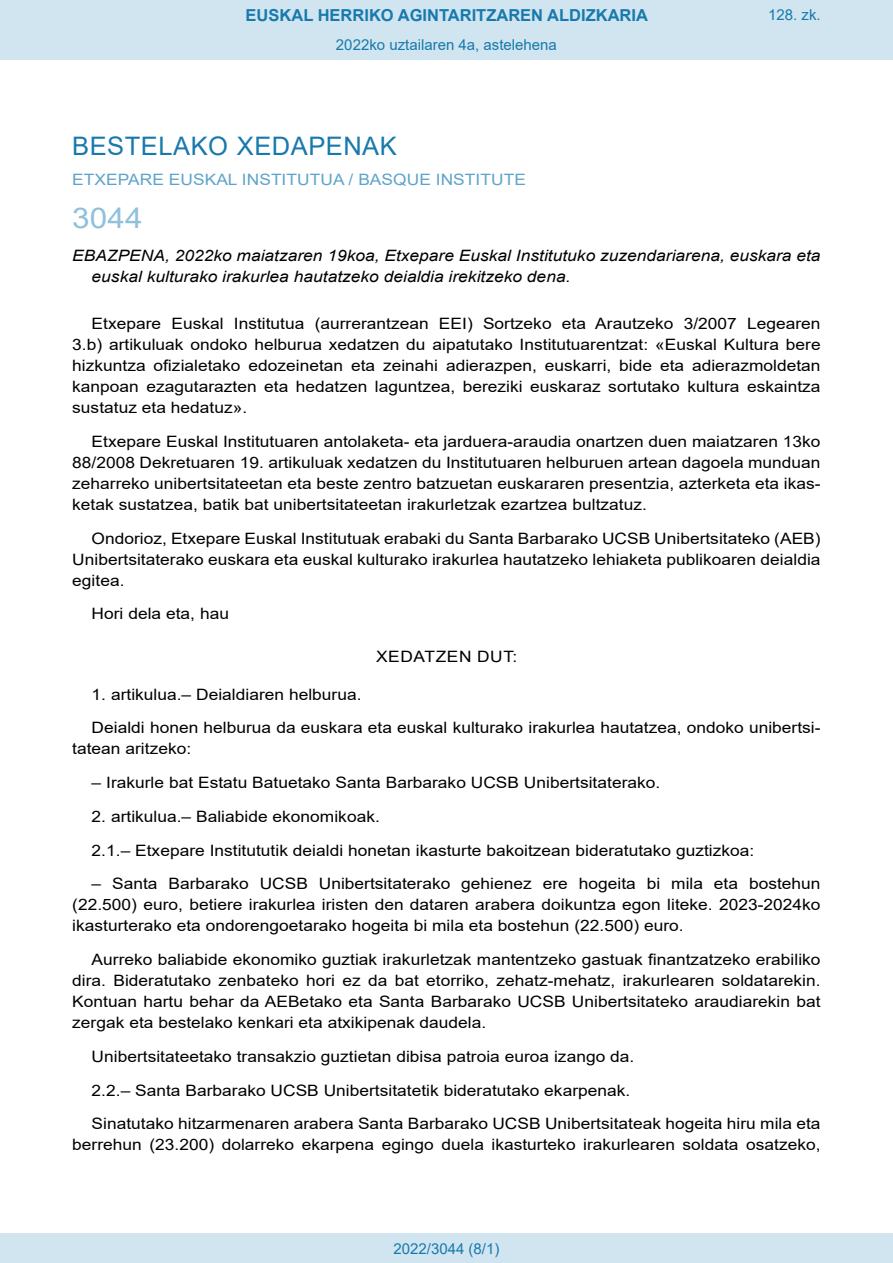
<style>
.page{position:relative;width:893px;height:1263px;background:#fff}
.page>*{position:absolute;margin:0;border:0;box-sizing:border-box;transform-origin:0 0}
.BOPVOrden{font:28.5px "Arial";color:#90c0db;scale:1.11 1}
.BOPVSeccion{font:25.5px "Arial";letter-spacing:.02em;color:#1879ad}
.t1{font:700 16.5px "Arial";color:#1879ad}
.BOPVDetalle{font:15.6px/21px "Arial";color:#000;text-align:justify;scale:1.11 1}
.BOPVTitulo{font:italic 15.6px/21px "Arial";color:#000;scale:1.11 1}
.BOPVOrganismo{font:15.6px "Arial";letter-spacing:.005em;color:#5ea4ca;scale:1.11 1}
.BOPVClave{font:15.6px "Arial";letter-spacing:.035em;color:#000;scale:1.11 1}
.Paginacion_Centro{font:15px "Arial";color:#1879ad}
</style>
<div class="page">
<div style="left:0;top:0;width:893px;height:60px;background:#d0e5f0"></div>
<div style="left:0;top:1233px;width:893px;height:30px;background:#d0e5f0"></div>
<p class="t1" style="left:246px;top:3px;width:404px">EUSKAL HERRIKO AGINTARITZAREN ALDIZKARIA</p>
<p class="Paginacion_Centro" style="left:336px;top:35px;width:222px">2022ko uztailaren 4a, astelehena</p>
<p class="Paginacion_Centro" style="left:768px;top:5px;width:54px">128. zk.</p>
<p class="BOPVSeccion" style="left:72px;top:128px;width:326px">BESTELAKO XEDAPENAK</p>
<p class="BOPVOrganismo" style="left:72px;top:169px;width:410px">ETXEPARE EUSKAL INSTITUTUA / BASQUE INSTITUTE</p>
<p class="BOPVOrden" style="left:72px;top:198px;width:65px">3044</p>
<p class="BOPVTitulo" style="left:92px;top:246px;width:658px;text-indent:-19px">EBAZPENA, 2022ko maiatzaren 19koa, Etxepare Euskal Institutuko zuzendariarena, euskara eta euskal kulturako irakurlea hautatzeko deialdia irekitzeko dena.</p>
<p class="BOPVDetalle" style="left:72px;top:313px;width:676px;text-indent:19px">Etxepare Euskal Institutua (aurrerantzean EEI) Sortzeko eta Arautzeko 3/2007 Legearen 3.b) artikuluak ondoko helburua xedatzen du aipatutako Institutuarentzat: «Euskal Kultura bere hizkuntza ofizialetako edozeinetan eta zeinahi adierazpen, euskarri, bide eta adierazmoldetan kanpoan ezagutarazten eta hedatzen laguntzea, bereziki euskaraz sortutako kultura eskaintza sustatuz eta hedatuz».</p>
<p class="BOPVDetalle" style="left:72px;top:431px;width:676px;text-indent:19px">Etxepare Euskal Institutuaren antolaketa- eta jarduera-araudia onartzen duen maiatzaren 13ko 88/2008 Dekretuaren 19. artikuluak xedatzen du Institutuaren helburuen artean dagoela munduan zeharreko unibertsitateetan eta beste zentro batzuetan euskararen presentzia, azterketa eta ikas&shy;ketak sustatzea, batik bat unibertsitateetan irakurletzak ezartzea bultzatuz.</p>
<p class="BOPVDetalle" style="left:72px;top:527px;width:676px;text-indent:19px">Ondorioz, Etxepare Euskal Institutuak erabaki du Santa Barbarako UCSB Unibertsitateko (AEB)<br>Unibertsitaterako euskara eta euskal kulturako irakurlea hautatzeko lehiaketa publikoaren deialdia egitea.</p>
<p class="BOPVDetalle" style="left:92px;top:603px;width:125px">Hori dela eta, hau</p>
<p class="BOPVClave" style="left:376px;top:645px;width:129px">XEDATZEN DUT:</p>
<p class="BOPVDetalle" style="left:92px;top:683px;width:245px">1. artikulua.– Deialdiaren helburua.</p>
<p class="BOPVDetalle" style="left:72px;top:717px;width:676px;text-indent:19px">Deialdi honen helburua da euskara eta euskal kulturako irakurlea hautatzea, ondoko unibertsi&shy;tatean aritzeko:</p>
<p class="BOPVDetalle" style="left:92px;top:772px;width:514px">– Irakurle bat Estatu Batuetako Santa Barbarako UCSB Unibertsitaterako.</p>
<p class="BOPVDetalle" style="left:92px;top:806px;width:261px">2. artikulua.– Baliabide ekonomikoak.</p>
<p class="BOPVDetalle" style="left:92px;top:839px;width:599px">2.1.– Etxepare Institututik deialdi honetan ikasturte bakoitzean bideratutako guztizkoa:</p>
<p class="BOPVDetalle" style="left:72px;top:873px;width:676px;text-indent:19px">– Santa Barbarako UCSB Unibertsitaterako gehienez ere hogeita bi mila eta bostehun (22.500) euro, betiere irakurlea iristen den dataren arabera doikuntza egon liteke. 2023-2024ko ikasturterako eta ondorengoetarako hogeita bi mila eta bostehun (22.500) euro.</p>
<p class="BOPVDetalle" style="left:72px;top:949px;width:676px;text-indent:19px">Aurreko baliabide ekonomiko guztiak irakurletzak mantentzeko gastuak finantzatzeko erabiliko dira. Bideratutako zenbateko hori ez da bat etorriko, zehatz-mehatz, irakurlearen soldatarekin.<br>Kontuan hartu behar da AEBetako eta Santa Barbarako UCSB Unibertsitateko araudiarekin bat zergak eta bestelako kenkari eta atxikipenak daudela.</p>
<p class="BOPVDetalle" style="left:92px;top:1046px;width:490px">Unibertsitateetako transakzio guztietan dibisa patroia euroa izango da.</p>
<p class="BOPVDetalle" style="left:92px;top:1079px;width:487px">2.2.– Santa Barbarako UCSB Unibertsitatetik bideratutako ekarpenak.</p>
<p class="BOPVDetalle" style="left:72px;top:1113px;width:676px;text-align:right">Sinatutako hitzarmenaren arabera Santa Barbarako UCSB Unibertsitateak hogeita hiru mila eta berrehun (23.200) dolarreko ekarpena egingo duela ikasturteko irakurlearen soldata osatzeko,</p>
<p class="Paginacion_Centro" style="left:393px;top:1238px;width:107px">2022/3044 (8/1)</p>
</div>
